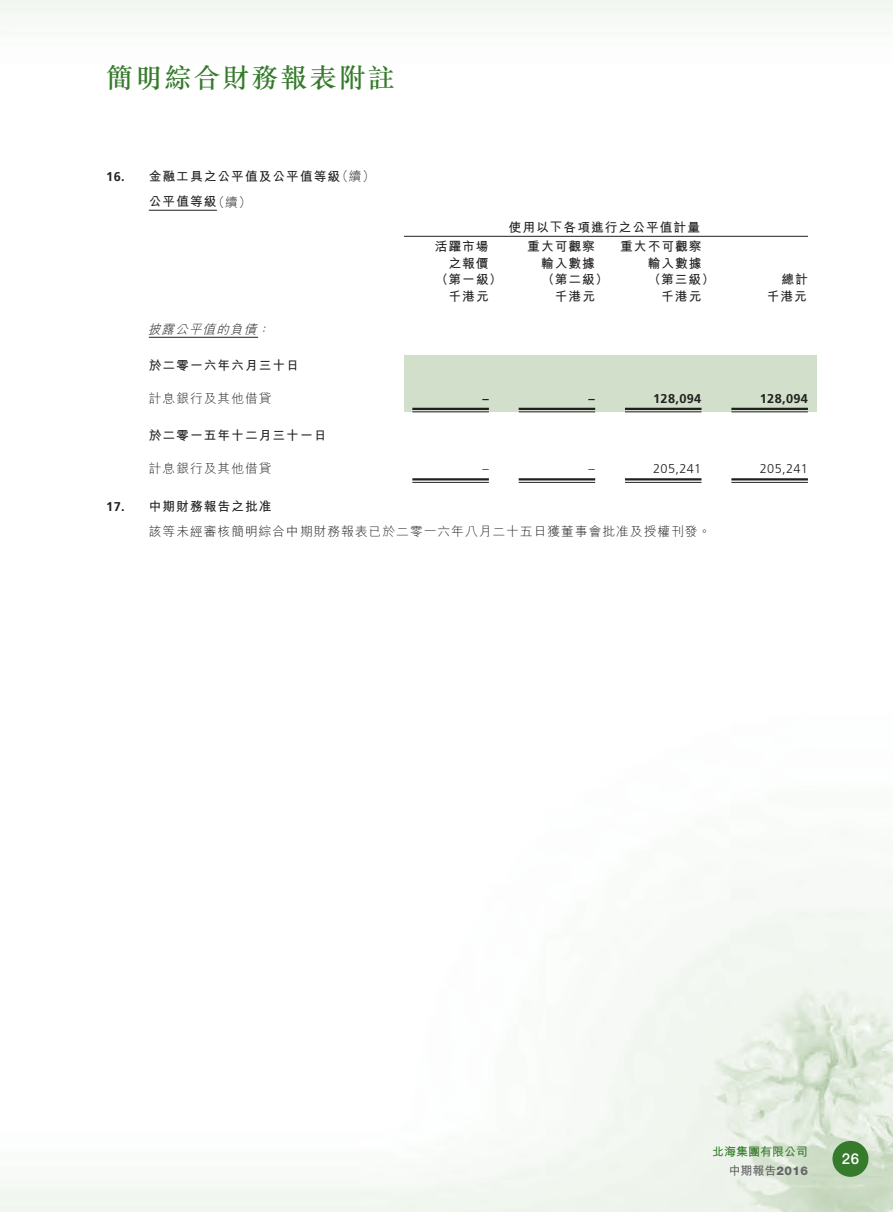
<style>
.page{position:relative;width:893px;height:1212px;background:#fff}
.page>*{position:absolute;margin:0;border:0;box-sizing:border-box;transform-origin:0 0}
.t1{font:500 27px "M Sung HK";letter-spacing:.075em;color:#357b2b}
.t2{font:500 15px "Helvetica Neue LT Std";color:#fff}
.t3{font:700 12.75px/19.5px "M Hei HK";letter-spacing:.08em;color:#231f20;text-align:right}
.t4{font:300 12.75px "M Hei HK";letter-spacing:.08em;color:#231f20}
.t5{font:700 12.75px "Frutiger LT Std";letter-spacing:.03em;color:#231f20}
.t6{font:300 12.75px "Frutiger LT Std";letter-spacing:.03em;color:#231f20}
.t7{font:italic 300 12.75px "M Hei HK";color:#231f20}
.t8{font:700 12px "M Hei HK";color:#636366}
.t9{font:700 12px "M Hei HK";color:#357b2b}
.s1{font-family:"Helvetica Neue LT Std";font-weight:800}
</style>
<div class="page">
<img style="left:0;top:0;width:893px;height:1212px">
<div style="left:832px;top:1141px;width:36px;height:36px;background:#357b2b;border-radius:50%"></div>
<hr style="left:149px;top:210px;width:68px;height:1px;background:#231f20">
<hr style="left:404px;top:236px;width:404px;height:1px;background:#231f20">
<hr style="left:149px;top:337px;width:109px;height:1px;background:#231f20">
<div style="left:404px;top:355px;width:412px;height:57px;background:#d1dfcb"></div>
<hr style="left:412px;top:408px;width:77px;height:2px;background:#231f20">
<hr style="left:412px;top:411px;width:77px;height:1px;background:#231f20">
<hr style="left:519px;top:408px;width:76px;height:2px;background:#231f20">
<hr style="left:519px;top:411px;width:76px;height:1px;background:#231f20">
<hr style="left:625px;top:408px;width:76px;height:2px;background:#231f20">
<hr style="left:625px;top:411px;width:76px;height:1px;background:#231f20">
<hr style="left:731px;top:408px;width:77px;height:2px;background:#231f20">
<hr style="left:731px;top:411px;width:77px;height:1px;background:#231f20">
<hr style="left:412px;top:478px;width:77px;height:2px;background:#231f20">
<hr style="left:412px;top:482px;width:77px;height:1px;background:#231f20">
<hr style="left:519px;top:478px;width:76px;height:2px;background:#231f20">
<hr style="left:519px;top:482px;width:76px;height:1px;background:#231f20">
<hr style="left:625px;top:478px;width:76px;height:2px;background:#231f20">
<hr style="left:625px;top:482px;width:76px;height:1px;background:#231f20">
<hr style="left:731px;top:478px;width:77px;height:2px;background:#231f20">
<hr style="left:731px;top:482px;width:77px;height:1px;background:#231f20">
<h1 class="t1" style="left:106px;top:59px;width:290px">簡明綜合財務報表附註</h1>
<p class="t5" style="left:106px;top:170px;width:20px">16.</p>
<p class="t5" style="left:106px;top:499px;width:20px">17.</p>
<p class="t4" style="left:336px;top:168px;width:40px">（續(</p>
<p class="t3" style="left:149px;top:166px;width:193px">金融工具之公平值及公平值等級</p>
<p class="t4" style="left:212px;top:193px;width:40px">（續(</p>
<p class="t3" style="left:149px;top:191px;width:69px">公平值等級</p>
<p class="t7" style="left:148px;top:320px;width:115px">披露公平值的負債</p>
<p class="t3" style="left:149px;top:354px;width:152px">於二零一六年六月三十日</p>
<p class="t7" style="left:257px;top:320px;width:19px">：</p>
<p class="t4" style="left:149px;top:389px;width:124px">計息銀行及其他借貸</p>
<p class="t3" style="left:149px;top:425px;width:179px">於二零一五年十二月三十一日</p>
<p class="t4" style="left:149px;top:459px;width:124px">計息銀行及其他借貸</p>
<p class="t3" style="left:149px;top:495px;width:124px">中期財務報告之批准</p>
<p class="t3" style="left:435px;top:236px;width:55px">活躍市場</p>
<p class="t3" style="left:509px;top:216px;width:195px">使用以下各項進行之公平值計量重大不可觀察</p>
<p class="t3" style="left:527px;top:236px;width:69px">重大可觀察</p>
<p class="t3" style="left:448px;top:252px;width:42px">之報價</p>
<p class="t3" style="left:541px;top:252px;width:55px">輸入數據</p>
<p class="t3" style="left:648px;top:252px;width:55px">輸入數據</p>
<p class="t3" style="left:435px;top:269px;width:68px">（第一級）</p>
<p class="t3" style="left:542px;top:269px;width:68px">（第二級）</p>
<p class="t3" style="left:648px;top:269px;width:68px">（第三級）</p>
<p class="t3" style="left:449px;top:285px;width:42px">千港元</p>
<p class="t3" style="left:555px;top:285px;width:42px">千港元</p>
<p class="t3" style="left:661px;top:285px;width:42px">千港元</p>
<p class="t5" style="left:482px;top:391px;width:8px">–</p>
<p class="t6" style="left:482px;top:461px;width:8px">–</p>
<p class="t5" style="left:589px;top:391px;width:8px">–</p>
<p class="t6" style="left:589px;top:461px;width:8px">–</p>
<p class="t5" style="left:653px;top:391px;width:50px">128,094</p>
<p class="t6" style="left:653px;top:461px;width:50px">205,241</p>
<p class="t4" style="left:149px;top:522px;width:563px">該等未經審核簡明綜合中期財務報表已於二零一六年八月二十五日獲董事會批准及授權刊發。</p>
<p class="t3" style="left:781px;top:269px;width:28px">總計</p>
<p class="t3" style="left:767px;top:285px;width:42px">千港元</p>
<p class="t5" style="left:760px;top:391px;width:50px">128,094</p>
<p class="t6" style="left:760px;top:461px;width:50px">205,241</p>
<p class="t9" style="left:712px;top:1143px;width:97px">北海集團有限公司</p>
<p class="t8" style="left:729px;top:1161px;width:81px">中期報告<span class="s1">2016</span></p>
<p class="t2" style="left:842px;top:1149px;width:19px">26</p>
</div>
